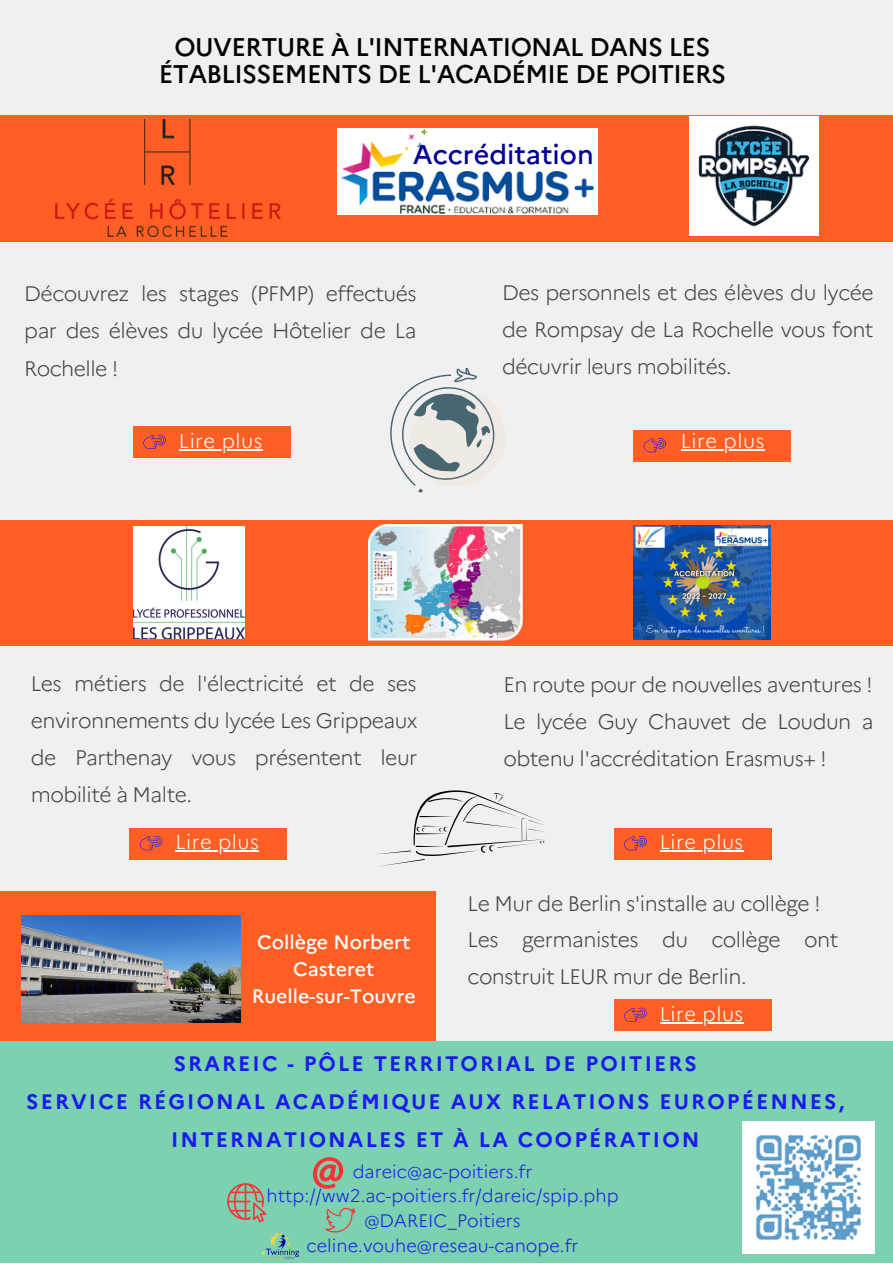
<style>
.page{position:relative;width:893px;height:1264px;background:#fff}
.page>*{position:absolute;margin:0;border:0;box-sizing:border-box;transform-origin:0 0}
.t1{font:500 27px "Marianne";color:#020196}
.t2{font:500 25.5px/27px "Marianne";letter-spacing:-.025em;color:#000;text-align:center}
.t3{font:300 21px/37px "Marianne";letter-spacing:-.025em;color:#444440;text-align:justify}
.t4{font:700 21px/38.2px "Marianne";letter-spacing:.1em;color:#1a1bec;text-align:center}
.t5{font:300 19.95px "Marianne";letter-spacing:.025em;color:#fff}
.t6{font:500 19.5px/27px "Marianne";color:#fff;text-align:center}
.t7{font:300 18px/24.8px "Marianne";color:#1a1bec;text-align:center}
</style>
<div class="page">
<div style="left:0;top:0;width:892px;height:1262px;background:#f1f0f0"></div>
<div style="left:0;top:1041px;width:892px;height:221px;background:#7cd1b0"></div>
<svg style="left:227px;top:1183px;width:39px;height:39px"></svg>
<svg style="left:313px;top:1157px;width:30px;height:31px"></svg>
<svg style="left:325px;top:1207px;width:30px;height:25px"></svg>
<img style="left:262px;top:1232px;width:36px;height:27px">
<img style="left:742px;top:1121px;width:132px;height:131px">
<div style="left:0;top:115px;width:892px;height:126px;background:#ff5f24"></div>
<img style="left:337px;top:129px;width:260px;height:85px">
<div style="left:633px;top:430px;width:157px;height:31px;background:#ff5f24"></div>
<hr style="left:680px;top:449px;width:84px;height:2px;background:#fff">
<svg style="left:643px;top:438px;width:23px;height:14px"></svg>
<div style="left:133px;top:426px;width:157px;height:32px;background:#ff5f24"></div>
<hr style="left:179px;top:449px;width:84px;height:1px;background:#fff">
<svg style="left:143px;top:434px;width:23px;height:15px"></svg>
<img style="left:55px;top:119px;width:225px;height:117px">
<img style="left:689px;top:117px;width:129px;height:119px">
<div style="left:0;top:519px;width:892px;height:126px;background:#ff5f24"></div>
<svg style="left:390px;top:367px;width:116px;height:126px"></svg>
<img style="left:133px;top:526px;width:111px;height:112px">
<div style="left:129px;top:827px;width:158px;height:32px;background:#ff5f24"></div>
<hr style="left:175px;top:850px;width:84px;height:1px;background:#fff">
<svg style="left:140px;top:836px;width:22px;height:14px"></svg>
<img style="left:633px;top:525px;width:137px;height:115px">
<div style="left:614px;top:827px;width:157px;height:32px;background:#ff5f24"></div>
<hr style="left:659px;top:850px;width:84px;height:1px;background:#fff">
<svg style="left:624px;top:836px;width:22px;height:14px"></svg>
<div style="left:0;top:891px;width:435px;height:149px;background:#ff5f24"></div>
<img style="left:21px;top:915px;width:219px;height:107px">
<div style="left:614px;top:999px;width:157px;height:31px;background:#ff5f24"></div>
<hr style="left:659px;top:1022px;width:84px;height:1px;background:#fff">
<svg style="left:624px;top:1007px;width:22px;height:14px"></svg>
<img style="left:368px;top:524px;width:154px;height:116px">
<svg style="left:375px;top:790px;width:170px;height:76px"></svg>
<p class="t2" style="left:159px;top:34px;width:568px">OUVERTURE À L'INTERNATIONAL DANS LES<br>ÉTABLISSEMENTS DE L'ACADÉMIE DE POITIERS</p>
<p class="t1" style="left:413px;top:138px;width:182px">Accréditation</p>
<p class="t3" style="left:24px;top:275px;width:394px">Découvrez les stages (PFMP) effectués par des élèves du lycée Hôtelier de La Rochelle !</p>
<p class="t3" style="left:502px;top:274px;width:373px">Des personnels et des élèves du lycée de Rompsay de La Rochelle vous font décuvrir leurs mobilités.</p>
<p class="t5" style="left:179px;top:429px;width:85px">Lire plus</p>
<p class="t5" style="left:680px;top:429px;width:85px">Lire plus</p>
<p class="t3" style="left:31px;top:665px;width:388px">Les métiers de l'électricité et de ses environnements du lycée Les Grippeaux de Parthenay vous présentent leur mobilité à Malte.</p>
<p class="t3" style="left:503px;top:666px;width:371px">En route pour de nouvelles aventures !<br>Le lycée Guy Chauvet de Loudun a obtenu l'accréditation Erasmus+ !</p>
<p class="t5" style="left:175px;top:830px;width:85px">Lire plus</p>
<p class="t5" style="left:659px;top:830px;width:85px">Lire plus</p>
<p class="t3" style="left:467px;top:884px;width:354px">Le Mur de Berlin s'installe au collège !</p>
<p class="t6" style="left:252px;top:928px;width:166px">Collège Norbert<br>Casteret<br>Ruelle-sur-Touvre</p>
<p class="t3" style="left:467px;top:920px;width:372px">Les germanistes du collège ont construit LEUR mur de Berlin.</p>
<p class="t5" style="left:659px;top:1001px;width:85px">Lire plus</p>
<p class="t4" style="left:26px;top:1044px;width:819px">SRAREIC - PÔLE TERRITORIAL DE POITIERS<br>SERVICE RÉGIONAL ACADÉMIQUE AUX RELATIONS EUROPÉENNES,<br>INTERNATIONALES ET À LA COOPÉRATION</p>
<p class="t7" style="left:266px;top:1158px;width:353px">dareic@ac-poitiers.fr http://ww2.ac-poitiers.fr/dareic/spip.php @DAREIC_Poitiers celine.vouhe@reseau-canope.fr</p>
</div>
